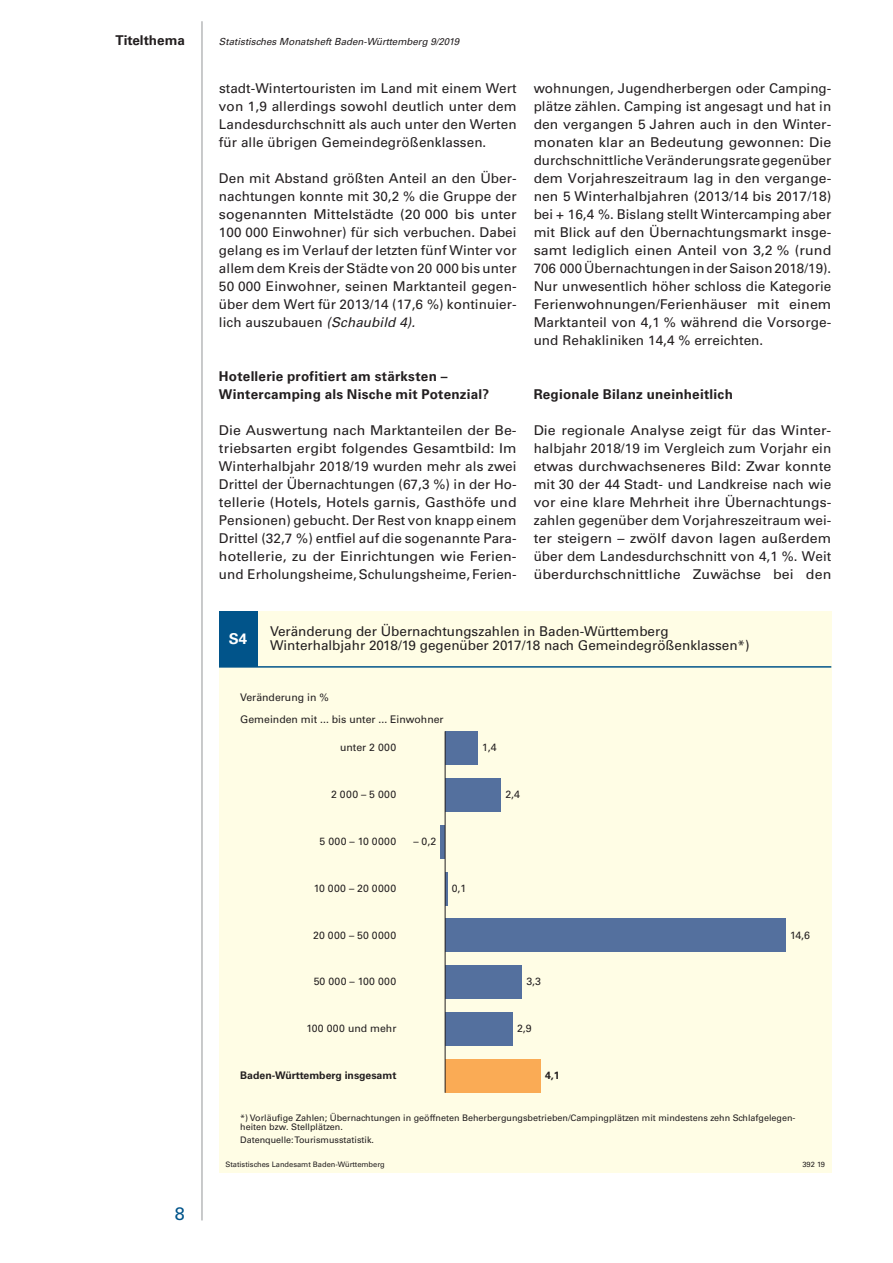
<style>
.page{position:relative;width:893px;height:1263px;background:#fff}
.page>*{position:absolute;margin:0;border:0;box-sizing:border-box;transform-origin:0 0}
.t1{font:18px "Univers";color:#01548a}
.t2{font:700 15px "Univers";color:#fff}
.t3{font:13.5px/18px "Univers";letter-spacing:.005em;color:#231f20;text-align:justify}
.t4{font:13.5px/18px "Univers";letter-spacing:.005em;color:#231f20;text-align:justify;scale:1.05 1}
.t5{font:700 13.5px/18px "Univers";letter-spacing:.015em;color:#231f20}
.t6{font:10.5px "Univers";color:#231f20}
.t7{font:10.5px "Univers";letter-spacing:.04em;color:#231f20}
.t8{font:700 10.5px "Univers";color:#231f20}
.t9{font:italic 9.75px "Univers";color:#231f20}
.t10{font:9px/9px "Univers";color:#231f20}
.t11{font:7.5px "Univers";color:#231f20}
.s1{font-style:italic}
</style>
<div class="page">
<hr style="left:202px;top:21px;width:1px;height:1199px;background:#939598">
<div style="left:219px;top:612px;width:612px;height:561px;background:#fffde5"></div>
<div style="left:219px;top:612px;width:38px;height:55px;background:#01548a"></div>
<div style="left:445px;top:731px;width:33px;height:34px;background:#54709e"></div>
<div style="left:445px;top:778px;width:56px;height:34px;background:#54709e"></div>
<div style="left:440px;top:825px;width:5px;height:34px;background:#54709e"></div>
<hr style="left:445px;top:872px;width:2px;height:33px;background:#54709e">
<div style="left:445px;top:918px;width:341px;height:34px;background:#54709e"></div>
<div style="left:445px;top:965px;width:77px;height:34px;background:#54709e"></div>
<div style="left:445px;top:1012px;width:68px;height:34px;background:#54709e"></div>
<div style="left:445px;top:1059px;width:96px;height:34px;background:#faab55"></div>
<hr style="left:445px;top:731px;width:1px;height:362px;background:#231f20">
<hr style="left:219px;top:666px;width:612px;height:2px;background:#01548a">
<p class="t5" style="left:115px;top:31px;width:71px">Titelthema</p>
<p class="t9" style="left:219px;top:35px;width:242px">Statistisches Monatsheft Baden-Württemberg 9/2019</p>
<p class="t3" style="left:219px;top:79px;width:299px">stadt-Wintertouristen im Land mit einem Wert von 1,9 allerdings sowohl deutlich unter dem Landesdurchschnitt als auch unter den Werten für alle übrigen Gemeindegrößenklassen.</p>
<p class="t3" style="left:219px;top:169px;width:299px">Den mit Abstand größten Anteil an den Über&shy;nachtungen konnte mit 30,2 % die Gruppe der sogenannten Mittelstädte (20 000 bis unter 100 000 Einwohner) für sich verbuchen. Dabei gelang es im Verlauf der letzten fünf Winter vor allem dem Kreis der Städte von 20 000 bis unter 50 000 Einwohner, seinen Marktanteil gegen&shy;über dem Wert für 2013/14 (17,6 %) kontinuier&shy;lich auszubauen <span class="s1">(Schaubild 4).</span></p>
<p class="t5" style="left:219px;top:367px;width:272px">Hotellerie profitiert am stärksten –<br>Wintercamping als Nische mit Potenzial?</p>
<p class="t4" style="left:219px;top:421px;width:285px">Die Auswertung nach Marktanteilen der Be&shy;triebsarten ergibt folgendes Gesamtbild: Im Winterhalbjahr 2018/19 wurden mehr als zwei Drittel der Übernachtungen (67,3 %) in der Ho&shy;tellerie (Hotels, Hotels garnis, Gasthöfe und Pensionen) gebucht. Der Rest von knapp einem Drittel (32,7 %) entfiel auf die sogenannte Para&shy;hotellerie, zu der Einrichtungen wie Ferien&shy;und Erholungsheime, Schulungsheime, Ferien-</p>
<p class="t3" style="left:534px;top:79px;width:299px">wohnungen, Jugendherbergen oder Camping&shy;plätze zählen. Camping ist angesagt und hat in den vergangen 5 Jahren auch in den Winter&shy;monaten klar an Bedeutung gewonnen: Die durchschnittliche Veränderungsrate gegenüber dem Vorjahreszeitraum lag in den vergange&shy;nen 5 Winterhalbjahren (2013/14 bis 2017/18) bei + 16,4 %. Bislang stellt Wintercamping aber mit Blick auf den Übernachtungsmarkt insge&shy;samt lediglich einen Anteil von 3,2 % (rund 706 000 Übernachtungen in der Saison 2018/19).<br>Nur unwesentlich höher schloss die Kategorie Ferienwohnungen/Ferienhäuser mit einem Marktanteil von 4,1 % während die Vorsorge&shy;und Rehakliniken 14,4 % erreichten.</p>
<p class="t5" style="left:534px;top:385px;width:201px">Regionale Bilanz uneinheitlich</p>
<p class="t4" style="left:534px;top:421px;width:285px">Die regionale Analyse zeigt für das Winter&shy;halbjahr 2018/19 im Vergleich zum Vorjahr ein etwas durchwachseneres Bild: Zwar konnte mit 30 der 44 Stadt- und Landkreise nach wie vor eine klare Mehrheit ihre Übernachtungs&shy;zahlen gegenüber dem Vorjahreszeitraum wei&shy;ter steigern – zwölf davon lagen außerdem über dem Landesdurchschnitt von 4,1 %. Weit überdurchschnittliche Zuwächse bei den</p>
<p class="t2" style="left:229px;top:630px;width:20px">S4</p>
<p class="t3" style="left:270px;top:624px;width:481px;line-height:14.2px">Veränderung der Übernachtungszahlen in Baden-Württemberg<br>Winterhalbjahr 2018/19 gegenüber 2017/18 nach Gemeindegrößenklassen*)</p>
<p class="t6" style="left:240px;top:691px;width:90px">Veränderung in %</p>
<p class="t6" style="left:240px;top:713px;width:205px">Gemeinden mit ... bis unter ... Einwohner</p>
<p class="t6" style="left:340px;top:741px;width:58px">unter 2 000</p>
<p class="t6" style="left:482px;top:741px;width:16px">1,4</p>
<p class="t6" style="left:331px;top:788px;width:67px">2 000 – 5 000</p>
<p class="t6" style="left:505px;top:788px;width:16px">2,4</p>
<p class="t7" style="left:320px;top:835px;width:78px">5 000 – 10 0000</p>
<p class="t7" style="left:314px;top:882px;width:84px">10 000 – 20 0000</p>
<p class="t6" style="left:413px;top:835px;width:24px">– 0,2</p>
<p class="t6" style="left:452px;top:882px;width:16px">0,1</p>
<p class="t7" style="left:313px;top:929px;width:85px">20 000 – 50 0000</p>
<p class="t7" style="left:314px;top:975px;width:84px">50 000 – 100 000</p>
<p class="t6" style="left:306px;top:1022px;width:91px">100 000 und mehr</p>
<p class="t8" style="left:240px;top:1069px;width:158px">Baden-Württemberg insgesamt</p>
<p class="t6" style="left:526px;top:975px;width:16px">3,3</p>
<p class="t6" style="left:517px;top:1022px;width:16px">2,9</p>
<p class="t8" style="left:545px;top:1069px;width:16px">4,1</p>
<p class="t6" style="left:790px;top:929px;width:22px">14,6</p>
<p class="t10" style="left:240px;top:1113px;width:557px">*) Vorläufige Zahlen; Übernachtungen in geöffneten Beherbergungsbetrieben/Campingplätzen mit mindestens zehn Schlafgelegen&shy;heiten bzw. Stellplätzen.</p>
<p class="t10" style="left:240px;top:1136px;width:135px">Datenquelle: Tourismusstatistik.</p>
<h1 class="t1" style="left:175px;top:1203px;width:12px">8</h1>
<p class="t11" style="left:225px;top:1160px;width:161px">Statistisches Landesamt Baden-Württemberg</p>
<p class="t11" style="left:802px;top:1160px;width:24px">392 19</p>
</div>
